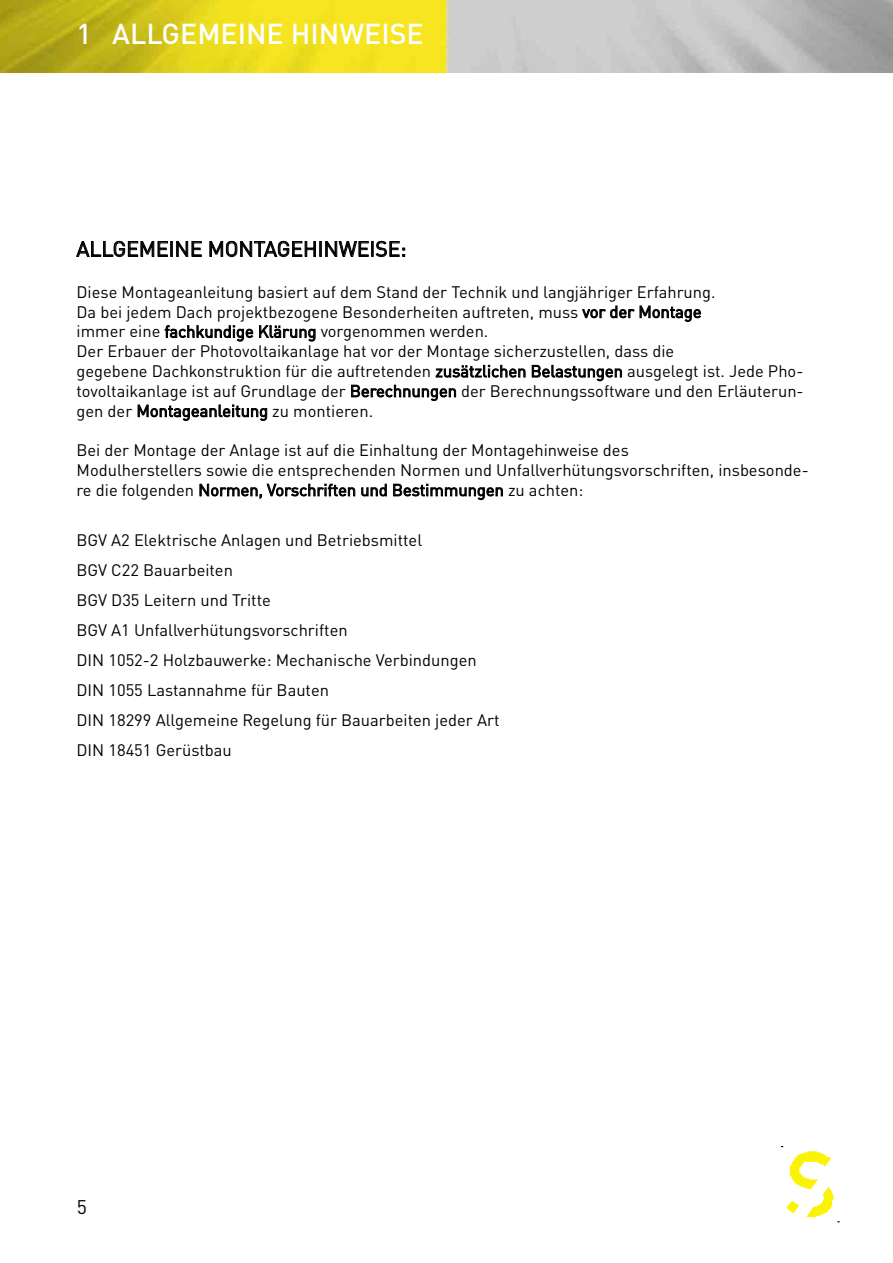
<style>
.page{position:relative;width:893px;height:1263px;background:#fff}
.page>*{position:absolute;margin:0;border:0;box-sizing:border-box;transform-origin:0 0}
.t1{font:500 28.5px "DIN Pro";color:#fff}
.t2{font:21px "DIN Pro";color:#000}
.t3{font:19.5px "DIN Pro";color:#000}
.t4{font:16.5px/19.8px "DIN Pro";color:#000}
</style>
<div class="page">
<img style="left:0;top:0;width:893px;height:72px">
<svg style="left:782px;top:1146px;width:57px;height:76px"></svg>
<svg style="left:76px;top:241px;width:92px;height:16px"></svg>
<div style="left:170px;top:241px;width:3px;height:16px;border:1px solid #000"></div>
<svg style="left:176px;top:241px;width:26px;height:16px"></svg>
<svg style="left:209px;top:241px;width:107px;height:16px"></svg>
<div style="left:319px;top:241px;width:3px;height:16px;border:1px solid #000"></div>
<svg style="left:325px;top:241px;width:44px;height:16px"></svg>
<div style="left:371px;top:241px;width:3px;height:16px;border:1px solid #000"></div>
<svg style="left:375px;top:241px;width:30px;height:16px"></svg>
<svg style="left:582px;top:305px;width:119px;height:17px"></svg>
<svg style="left:164px;top:325px;width:152px;height:17px"></svg>
<svg style="left:435px;top:365px;width:91px;height:13px"></svg>
<svg style="left:532px;top:365px;width:90px;height:17px"></svg>
<svg style="left:351px;top:384px;width:105px;height:17px"></svg>
<svg style="left:137px;top:404px;width:130px;height:17px"></svg>
<svg style="left:199px;top:483px;width:188px;height:17px"></svg>
<svg style="left:393px;top:483px;width:110px;height:17px"></svg>
<h1 class="t1" style="left:77px;top:11px;width:349px">1 ALLGEMEINE HINWEISE</h1>
<p class="t2" style="left:77px;top:232px;width:331px">ALLGEMEINE MONTAGEHINWEISE:</p>
<p class="t4" style="left:77px;top:280px;width:729px">Diese Montageanleitung basiert auf dem Stand der Technik und langjähriger Erfahrung.<br>Da bei jedem Dach projektbezogene Besonderheiten auftreten, muss vor der Montage<br>immer eine fachkundige Klärung vorgenommen werden.<br>Der Erbauer der Photovoltaikanlage hat vor der Montage sicherzustellen, dass die<br>gegebene Dachkonstruktion für die auftretenden zusätzlichen Belastungen ausgelegt ist. Jede Pho&shy;tovoltaikanlage ist auf Grundlage der Berechnungen der Berechnungssoftware und den Erläuterun&shy;gen der Montageanleitung zu montieren.</p>
<p class="t4" style="left:77px;top:439px;width:734px">Bei der Montage der Anlage ist auf die Einhaltung der Montagehinweise des<br>Modulherstellers sowie die entsprechenden Normen und Unfallverhütungsvorschriften, insbesonde&shy;re die folgenden Normen, Vorschriften und Bestimmungen zu achten:</p>
<p class="t4" style="left:77px;top:523px;width:424px;line-height:30px">BGV A2 Elektrische Anlagen und Betriebsmittel<br>BGV C22 Bauarbeiten<br>BGV D35 Leitern und Tritte<br>BGV A1 Unfallverhütungsvorschriften<br>DIN 1052-2 Holzbauwerke: Mechanische Verbindungen DIN 1055 Lastannahme für Bauten<br>DIN 18299 Allgemeine Regelung für Bauarbeiten jeder Art DIN 18451 Gerüstbau</p>
<p class="t3" style="left:77px;top:1192px;width:12px">5</p>
</div>
